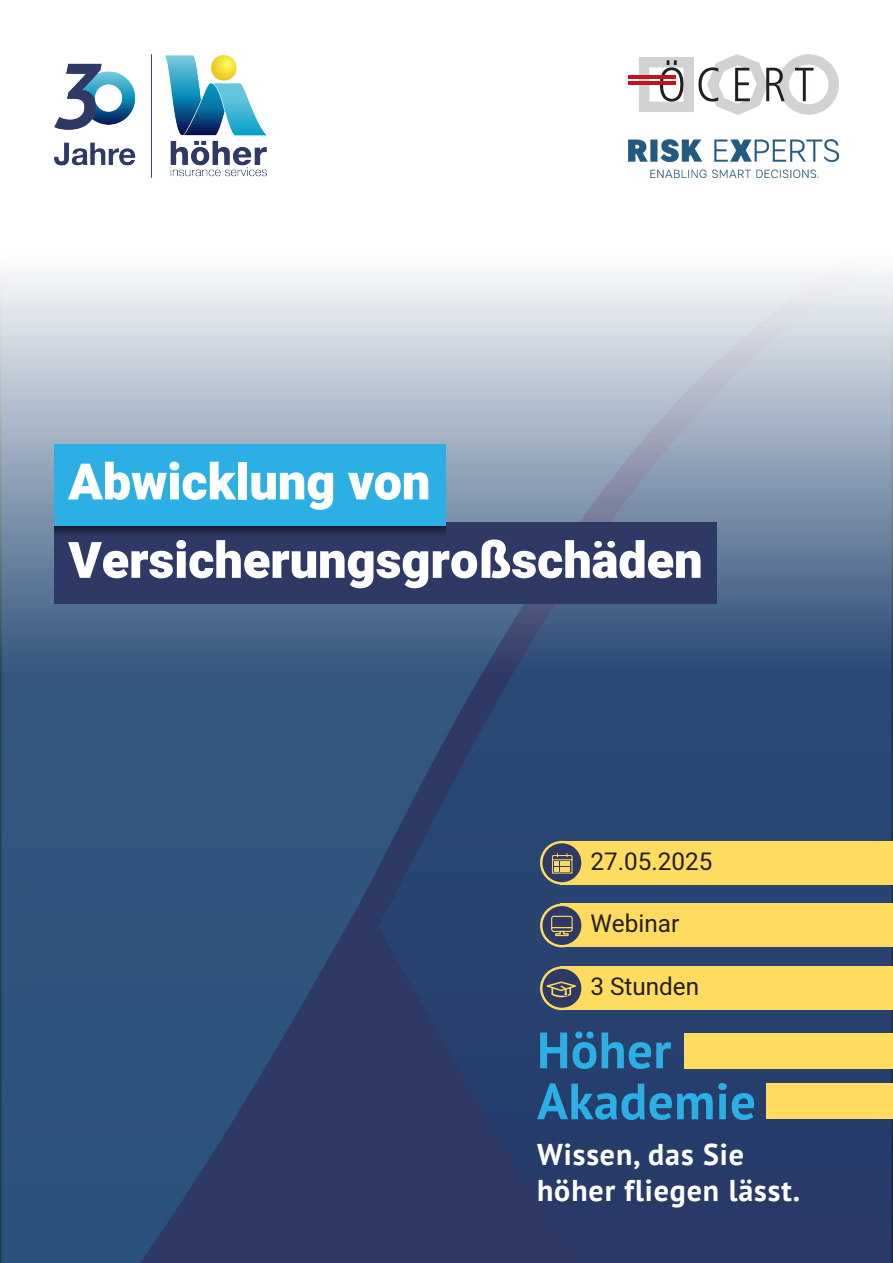
<style>
.page{position:relative;width:893px;height:1263px;background:#fff}
.page>*{position:absolute;margin:0;border:0;box-sizing:border-box;transform-origin:0 0}
.t1{font:700 51px/51px "PT Sans";letter-spacing:.01em;color:#2bafe5}
.t2{font:900 50.25px "Heebo";color:#fff}
.t3{font:700 30px/36px "PT Sans";letter-spacing:.03em;color:#fff}
.t4{font:24.3px "Heebo";color:#231f20}
</style>
<div class="page">
<img style="left:0;top:271px;width:893px;height:992px">
<div style="left:684px;top:1033px;width:209px;height:36px;background:#ffdc5f"></div>
<div style="left:767px;top:1083px;width:126px;height:36px;background:#ffdc5f"></div>
<img style="left:54px;top:54px;width:213px;height:124px">
<div style="left:54px;top:523px;width:663px;height:81px;background:#2f3966"></div>
<svg style="left:54px;top:525px;width:392px;height:9px;background:#203556"></svg>
<div style="left:54px;top:444px;width:392px;height:81px;background:#2bafe5"></div>
<div style="left:561px;top:841px;width:332px;height:43px;background:#ffdc5f"></div>
<svg style="left:541px;top:842px;width:42px;height:41px"></svg>
<svg style="left:552px;top:853px;width:21px;height:21px"></svg>
<div style="left:540px;top:841px;width:44px;height:44px;border:2px solid #ffdc5f;border-radius:50%"></div>
<div style="left:561px;top:966px;width:332px;height:44px;background:#ffdc5f"></div>
<svg style="left:541px;top:967px;width:42px;height:42px"></svg>
<svg style="left:545px;top:981px;width:33px;height:16px"></svg>
<div style="left:540px;top:966px;width:44px;height:44px;border:2px solid #ffdc5f;border-radius:50%"></div>
<div style="left:561px;top:903px;width:332px;height:44px;background:#ffdc5f"></div>
<svg style="left:541px;top:905px;width:42px;height:41px"></svg>
<div style="left:551px;top:916px;width:22px;height:16px;border:1px solid #fcd965;border-radius:2px"></div>
<svg style="left:550px;top:926px;width:23px;height:11px"></svg>
<div style="left:540px;top:904px;width:44px;height:43px;border:2px solid #ffdc5f;border-radius:50%"></div>
<svg style="left:639px;top:54px;width:200px;height:61px"></svg>
<hr style="left:629px;top:75px;width:47px;height:3px;background:#c4121a">
<hr style="left:629px;top:81px;width:47px;height:3px;background:#c4121a">
<img style="left:628px;top:140px;width:211px;height:38px">
<p class="t2" style="left:68px;top:447px;width:364px">Abwicklung von</p>
<p class="t2" style="left:68px;top:525px;width:636px">Versicherungsgroßschäden</p>
<p class="t4" style="left:590px;top:844px;width:124px">27.05.2025</p>
<p class="t4" style="left:590px;top:907px;width:90px">Webinar</p>
<p class="t4" style="left:590px;top:970px;width:110px">3 Stunden</p>
<p class="t1" style="left:537px;top:1024px;width:220px">Höher<br>Akademie</p>
<p class="t3" style="left:537px;top:1136px;width:265px">Wissen, das Sie höher fliegen lässt.</p>
</div>
